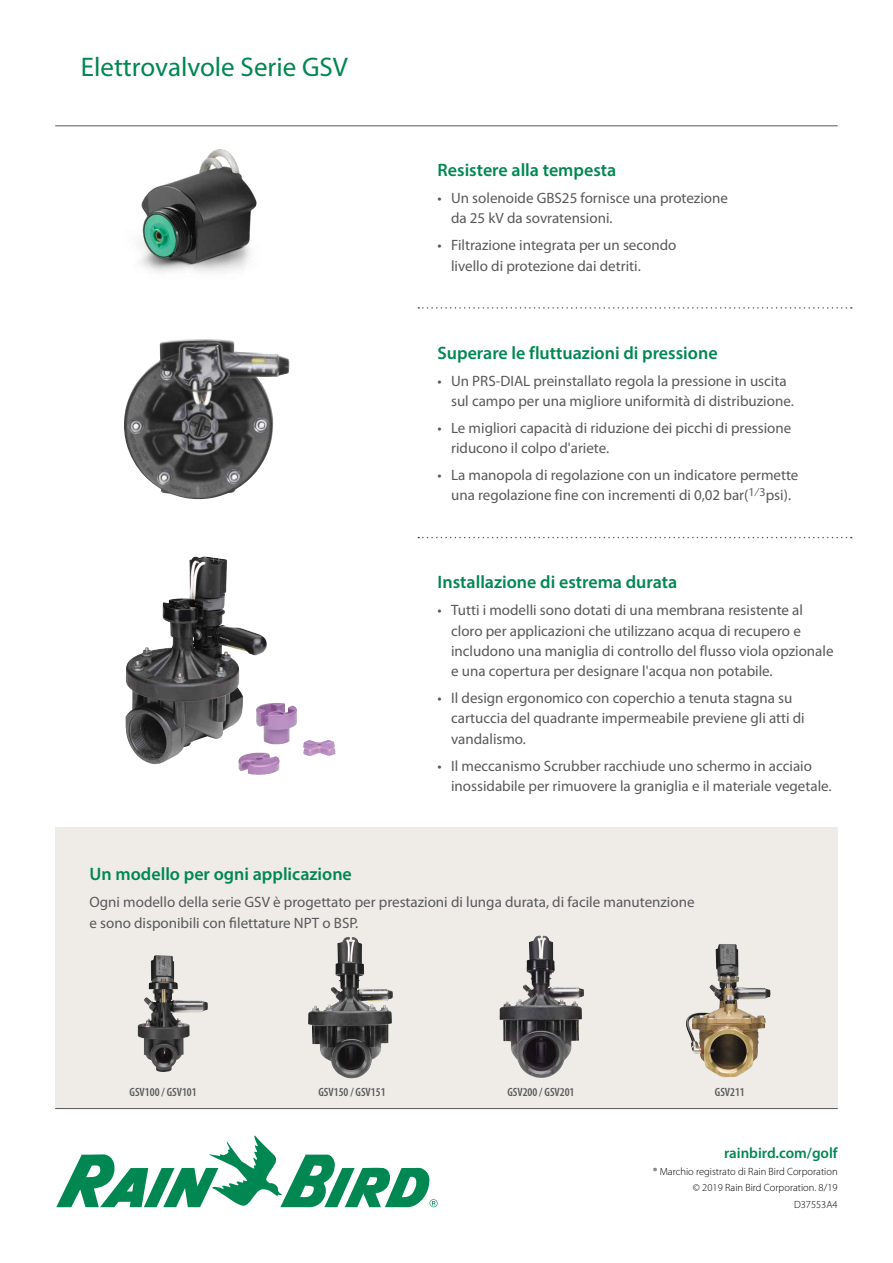
<style>
.page{position:relative;width:893px;height:1263px;background:#fff}
.page>*{position:absolute;margin:0;border:0;box-sizing:border-box;transform-origin:0 0}
.t1{font:27px "Myriad Pro";color:#008752}
.t2{font:600 18px "Myriad Pro";color:#008752}
.t3{font:15px/20.2px "Myriad Pro";color:#58595b}
.t4{font:600 15px "Myriad Pro";color:#008752}
.t5{font:600 condensed 12px "Myriad Pro";color:#58595b}
.t6{font:300 10.5px/16.5px "Myriad Pro";color:#000;text-align:right}
</style>
<div class="page">
<div style="left:55px;top:828px;width:783px;height:281px;background:#efece7"></div>
<hr style="left:55px;top:125px;width:783px;height:1px;background:#58595b">
<hr style="left:55px;top:1108px;width:783px;height:1px;background:#58595b">
<svg style="left:56px;top:1135px;width:382px;height:72px"></svg>
<img style="left:139px;top:149px;width:118px;height:123px">
<img style="left:123px;top:339px;width:167px;height:160px">
<img style="left:125px;top:556px;width:142px;height:209px">
<img style="left:256px;top:703px;width:41px;height:41px">
<img style="left:137px;top:955px;width:53px;height:117px">
<img style="left:314px;top:937px;width:34px;height:74px">
<img style="left:499px;top:936px;width:38px;height:105px">
<img style="left:686px;top:944px;width:80px;height:133px">
<img style="left:303px;top:740px;width:33px;height:16px">
<img style="left:238px;top:752px;width:42px;height:23px">
<svg style="left:418px;top:307px;width:434px;height:2px"></svg>
<svg style="left:418px;top:537px;width:434px;height:1px"></svg>
<h1 class="t1" style="left:81px;top:52px;width:269px">Elettrovalvole Serie GSV</h1>
<p class="t2" style="left:438px;top:159px;width:180px">Resistere alla tempesta</p>
<p class="t3" style="left:451px;top:188px;width:278px;text-indent:-14px">• Un solenoide GBS25 fornisce una protezione da 25 kV da sovratensioni.</p>
<p class="t3" style="left:451px;top:236px;width:227px;text-indent:-14px">• Filtrazione integrata per un secondo livello di protezione dai detriti.</p>
<p class="t2" style="left:438px;top:341px;width:282px">Superare le fluttuazioni di pressione</p>
<p class="t3" style="left:451px;top:371px;width:344px;text-indent:-14px">• Un PRS-DIAL preinstallato regola la pressione in uscita sul campo per una migliore uniformità di distribuzione.</p>
<p class="t3" style="left:451px;top:418px;width:342px;text-indent:-14px">• Le migliori capacità di riduzione dei picchi di pressione riducono il colpo d'ariete.</p>
<p class="t3" style="left:438px;top:465px;width:362px;text-align:center">• La manopola di regolazione con un indicatore permette una regolazione fine con incrementi di 0,02 bar(<sup>1⁄3</sup>psi).</p>
<p class="t2" style="left:438px;top:571px;width:241px">Installazione di estrema durata</p>
<p class="t3" style="left:451px;top:600px;width:384px;text-indent:-14px">• Tutti i modelli sono dotati di una membrana resistente al cloro per applicazioni che utilizzano acqua di recupero e includono una maniglia di controllo del flusso viola opzionale e una copertura per designare l'acqua non potabile.</p>
<p class="t3" style="left:451px;top:688px;width:355px;text-indent:-14px">• Il design ergonomico con coperchio a tenuta stagna su cartuccia del quadrante impermeabile previene gli atti di vandalismo.</p>
<p class="t3" style="left:451px;top:756px;width:382px;text-indent:-14px">• Il meccanismo Scrubber racchiude uno schermo in acciaio inossidabile per rimuovere la graniglia e il materiale vegetale.</p>
<p class="t2" style="left:90px;top:862px;width:264px">Un modello per ogni applicazione</p>
<p class="t3" style="left:90px;top:892px;width:606px;line-height:21px">Ogni modello della serie GSV è progettato per prestazioni di lunga durata, di facile manutenzione e sono disponibili con filettature NPT o BSP.</p>
<p class="t5" style="left:130px;top:1085px;width:69px">GSV100 / GSV101</p>
<p class="t5" style="left:318px;top:1085px;width:69px">GSV150 / GSV151</p>
<p class="t5" style="left:507px;top:1085px;width:69px">GSV200 / GSV201</p>
<p class="t5" style="left:715px;top:1085px;width:31px">GSV211</p>
<p class="t4" style="left:724px;top:1143px;width:115px">rainbird.com/golf</p>
<p class="t6" style="left:653px;top:1163px;width:186px">® Marchio registrato di Rain Bird Corporation © 2019 Rain Bird Corporation. 8/19<br>D37553A4</p>
</div>
